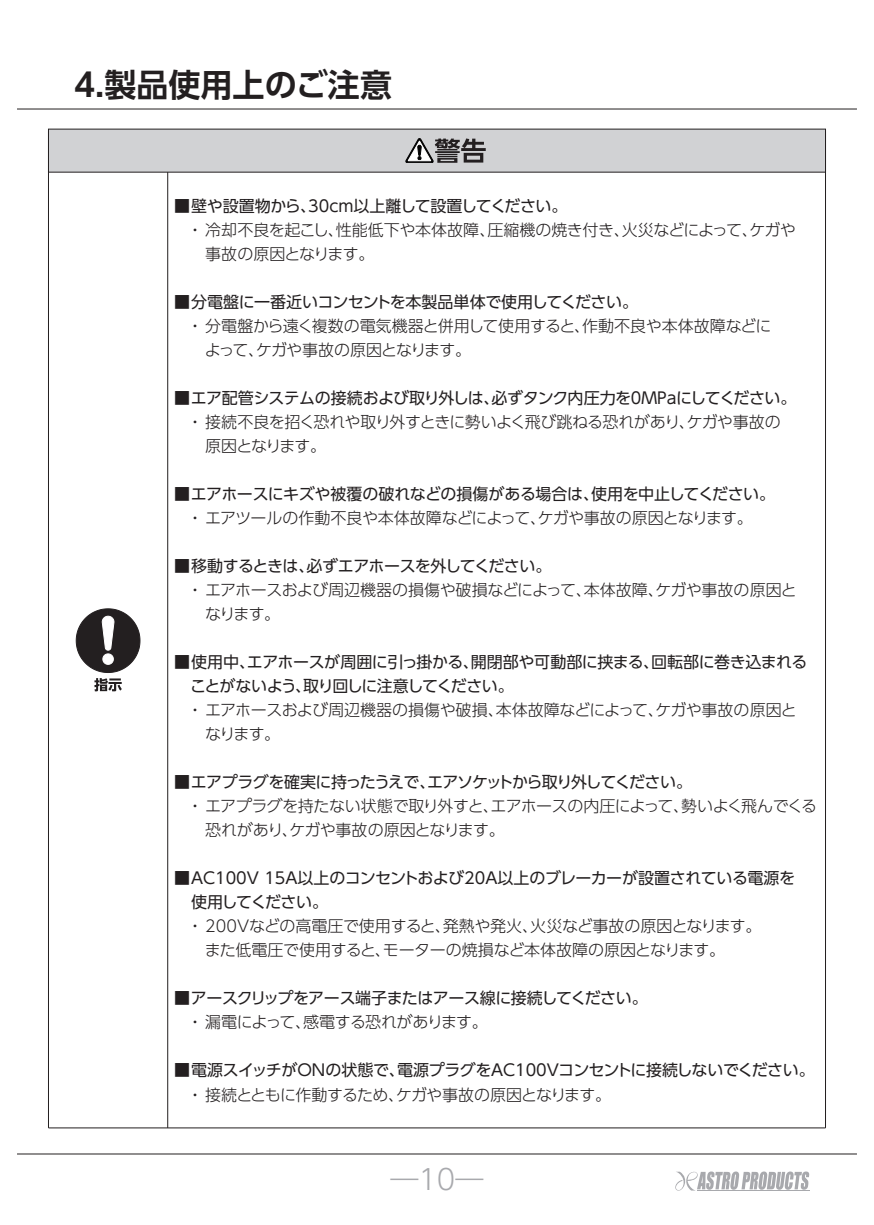
<style>
.page{position:relative;width:874px;height:1225px;background:#fff}
.page>*{position:absolute;margin:0;border:0;box-sizing:border-box;transform-origin:0 0}
.t1{font:700 32px "UD Shin Go Pr 6 De";color:#231f20}
.t2{font:300 28px "UD Shin Go Pr 6";color:#a8a9ad}
.t3{font:300 16px/24px "UD Shin Go Pr 6";letter-spacing:-.025em;color:#231f20}
.t4{font:16px/24px "UD Shin Go Pr 6";letter-spacing:-.03em;color:#231f20}
.t5{font:16px "UD Shin Go Pr 6";letter-spacing:-.075em;color:#231f20}
.t6{font:300 16px "UD Shin Go Pr 6";letter-spacing:-.055em;color:#231f20}
.t7{font:300 16px "UD Shin Go Pr 6";letter-spacing:-.05em;color:#231f20}
</style>
<div class="page">
<hr style="left:17px;top:108px;width:839px;height:1px;background:#231f20">
<svg style="left:675px;top:1171px;width:133px;height:20px"></svg>
<hr style="left:696px;top:1190px;width:113px;height:1px;background:#a8a9ad">
<hr style="left:48px;top:131px;width:1px;height:997px;background:#231f20">
<hr style="left:48px;top:1127px;width:777px;height:1px;background:#231f20">
<hr style="left:167px;top:131px;width:1px;height:997px;background:#231f20">
<div style="left:48px;top:129px;width:777px;height:44px;background:#d1d2d4"></div>
<svg style="left:405px;top:138px;width:80px;height:25px"></svg>
<hr style="left:824px;top:131px;width:1px;height:997px;background:#231f20">
<svg style="left:76px;top:608px;width:64px;height:83px"></svg>
<hr style="left:17px;top:1153px;width:839px;height:1px;background:#231f20">
<h1 class="t1" style="left:74px;top:59px;width:319px">4.製品使用上のご注意</h1>
<p class="t4" style="left:174px;top:194px;width:395px">■ 壁や設置物から、30cm以上離して設置してください。</p>
<p class="t3" style="left:205px;top:217px;width:591px;text-indent:-18px">・ 冷却不良を起こし、性能低下や本体故障、圧縮機の焼き付き、火災などによって、ケガや事故の原因となります。</p>
<p class="t4" style="left:174px;top:290px;width:465px">■ 分電盤に一番近いコンセントを本製品単体で使用してください。</p>
<p class="t3" style="left:204px;top:313px;width:568px;text-indent:-18px">・ 分電盤から遠く複数の電気機器と併用して使用すると、作動不良や本体故障などによって、ケガや事故の原因となります。</p>
<p class="t4" style="left:174px;top:386px;width:623px">■ エア配管システムの接続および取り外しは、必ずタンク内圧力を0MPaにしてください。</p>
<p class="t3" style="left:205px;top:409px;width:576px;text-indent:-18px">・ 接続不良を招く恐れや取り外すときに勢いよく飛び跳ねる恐れがあり、ケガや事故の原因となります。</p>
<p class="t4" style="left:174px;top:482px;width:602px">■ エアホースにキズや被覆の破れなどの損傷がある場合は、使用を中止してください。</p>
<p class="t3" style="left:187px;top:505px;width:567px">・ エアツールの作動不良や本体故障などによって、ケガや事故の原因となります。</p>
<p class="t4" style="left:174px;top:554px;width:379px">■ 移動するときは、必ずエアホースを外してください。</p>
<p class="t3" style="left:205px;top:577px;width:592px;text-indent:-18px">・ エアホースおよび周辺機器の損傷や破損などによって、本体故障、ケガや事故の原因となります。</p>
<p class="t4" style="left:190px;top:650px;width:618px;text-indent:-16px">■ 使用中、エアホースが周囲に引っ掛かる、開閉部や可動部に挟まる、回転部に巻き込まれることがないよう、取り回しに注意してください。</p>
<p class="t3" style="left:205px;top:697px;width:592px;text-indent:-18px">・ エアホースおよび周辺機器の損傷や破損、本体故障などによって、ケガや事故の原因となります。</p>
<p class="t5" style="left:174px;top:769px;width:519px">■ エアプラグを確実に持ったうえで、エアソケットから取り外してください。</p>
<p class="t3" style="left:205px;top:793px;width:613px;text-indent:-18px">・ エアプラグを持たない状態で取り外すと、エアホースの内圧によって、勢いよく飛んでくる恐れがあり、ケガや事故の原因となります。</p>
<p class="t4" style="left:191px;top:866px;width:605px;text-indent:-17px">■ AC100V 15A以上のコンセントおよび20A以上のブレーカーが設置されている電源を使用してください。</p>
<p class="t3" style="left:204px;top:913px;width:558px;text-indent:-18px">・ 200Vなどの高電圧で使用すると、発熱や発火、火災など事故の原因となります。また低電圧で使用すると、モーターの焼損など本体故障の原因となります。</p>
<p class="t4" style="left:174px;top:986px;width:475px">■ アースクリップをアース端子またはアース線に接続してください。</p>
<p class="t7" style="left:187px;top:1009px;width:302px">・ 漏電によって、感電する恐れがあります。</p>
<p class="t4" style="left:174px;top:1058px;width:642px">■ 電源スイッチがONの状態で、電源プラグをAC100Vコンセントに接続しないでください。</p>
<p class="t6" style="left:187px;top:1081px;width:425px">・ 接続とともに作動するため、ケガや事故の原因となります。</p>
<h2 class="t2" style="left:390px;top:1156px;width:94px">―10―</h2>
</div>
